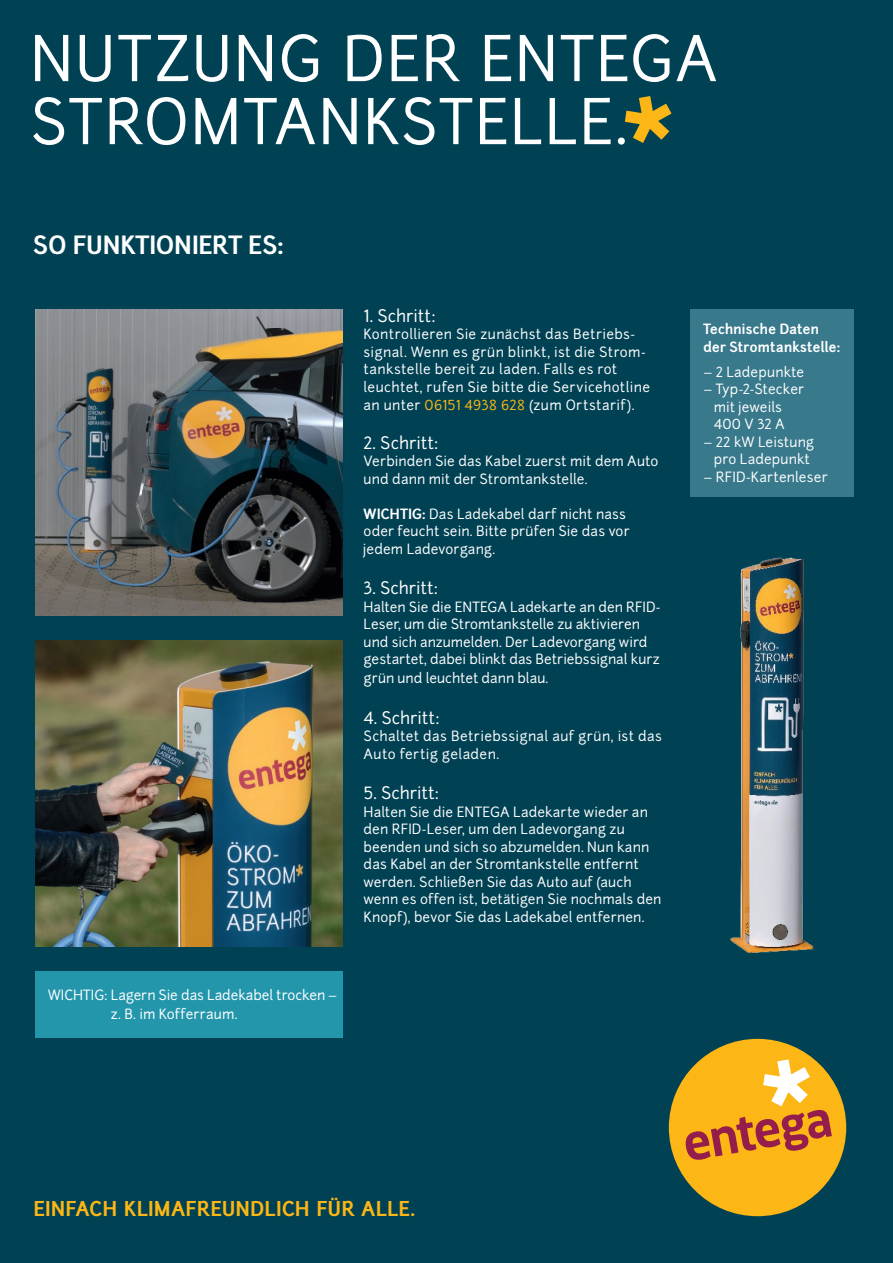
<style>
.page{position:relative;width:893px;height:1263px;background:#004254}
.page>*{position:absolute;margin:0;border:0;box-sizing:border-box;transform-origin:0 0}
.t1{font:60px/63px "Junction";letter-spacing:.025em;color:#fff}
.t2{font:700 24px "Junction";letter-spacing:.01em;color:#fff}
.t3{font:700 19.5px "Junction";letter-spacing:.025em;color:#fcb615}
.t4{font:16.5px "Junction";letter-spacing:.005em;color:#fff}
.t5{font:13.5px/17.5px "Junction";letter-spacing:.01em;color:#fff}
.t6{font:700 13.5px/17.5px "Junction";letter-spacing:.01em;color:#fff}
.s1{color:#fcb615}
.s2{font-weight:700}
</style>
<div class="page">
<div style="left:691px;top:309px;width:163px;height:187px;background:#38798c"></div>
<div style="left:35px;top:971px;width:307px;height:67px;background:#2396ac"></div>
<svg style="left:625px;top:96px;width:47px;height:47px"></svg>
<img style="left:35px;top:309px;width:307px;height:306px">
<img style="left:35px;top:640px;width:307px;height:306px">
<img style="left:730px;top:557px;width:84px;height:396px">
<div style="left:669px;top:1039px;width:177px;height:177px;background:#fcb615;border-radius:50%"></div>
<svg style="left:685px;top:1059px;width:147px;height:101px"></svg>
<h1 class="t1" style="left:30px;top:28px;width:689px">NUTZUNG DER ENTEGA<br>STROMTANKSTELLE.</h1>
<h2 class="t2" style="left:33px;top:229px;width:252px">SO FUNKTIONIERT ES:</h2>
<p class="t5" style="left:111px;top:986px;width:228px;line-height:18.9px;text-indent:-63px">WICHTIG: Lagern Sie das Ladekabel trocken – z. B. im Kofferraum.</p>
<p class="t4" style="left:364px;top:305px;width:74px">1. Schritt:</p>
<p class="t5" style="left:364px;top:326px;width:288px">Kontrollieren Sie zunächst das Betriebs&shy;signal. Wenn es grün blinkt, ist die Strom&shy;tankstelle bereit zu laden. Falls es rot leuchtet, rufen Sie bitte die Servicehotline an unter <span class="s1">06151 4938 628</span> (zum Ortstarif).</p>
<p class="t4" style="left:364px;top:432px;width:76px">2. Schritt:</p>
<p class="t5" style="left:364px;top:452px;width:296px">Verbinden Sie das Kabel zuerst mit dem Auto und dann mit der Stromtankstelle.</p>
<p class="t5" style="left:364px;top:505px;width:267px"><span class="s2">WICHTIG:</span> Das Ladekabel darf nicht nass oder feucht sein. Bitte prüfen Sie das vor jedem Ladevorgang.</p>
<p class="t4" style="left:364px;top:577px;width:76px">3. Schritt:</p>
<p class="t5" style="left:364px;top:598px;width:298px">Halten Sie die ENTEGA Ladekarte an den RFID-Leser, um die Stromtankstelle zu aktivieren und sich anzumelden. Der Ladevorgang wird gestartet, dabei blinkt das Betriebssignal kurz</p>
<p class="t5" style="left:364px;top:669px;width:186px">grün und leuchtet dann blau.</p>
<p class="t4" style="left:364px;top:707px;width:78px">4. Schritt:</p>
<p class="t5" style="left:364px;top:727px;width:300px">Schaltet das Betriebssignal auf grün, ist das<br>Auto fertig geladen.</p>
<p class="t4" style="left:364px;top:782px;width:77px">5. Schritt:</p>
<p class="t5" style="left:364px;top:803px;width:299px">Halten Sie die ENTEGA Ladekarte wieder an den RFID-Leser, um den Ladevorgang zu beenden und sich so abzumelden. Nun kann das Kabel an der Stromtankstelle entfernt werden. Schließen Sie das Auto auf (auch wenn es offen ist, betätigen Sie nochmals den Knopf), bevor Sie das Ladekabel entfernen.</p>
<p class="t6" style="left:703px;top:320px;width:138px">Technische Daten der Stromtankstelle:</p>
<p class="t5" style="left:703px;top:363px;width:103px">– 2 Ladepunkte</p>
<p class="t5" style="left:714px;top:380px;width:92px;text-indent:-11px">– Typ-2-Stecker mit jeweils<br>400 V 32 A</p>
<p class="t5" style="left:703px;top:433px;width:112px;text-align:center">– 22 kW Leistung pro Ladepunkt</p>
<p class="t5" style="left:703px;top:468px;width:126px">– RFID-Kartenleser</p>
<h3 class="t3" style="left:34px;top:1196px;width:383px">EINFACH KLIMAFREUNDLICH FÜR ALLE.</h3>
</div>
